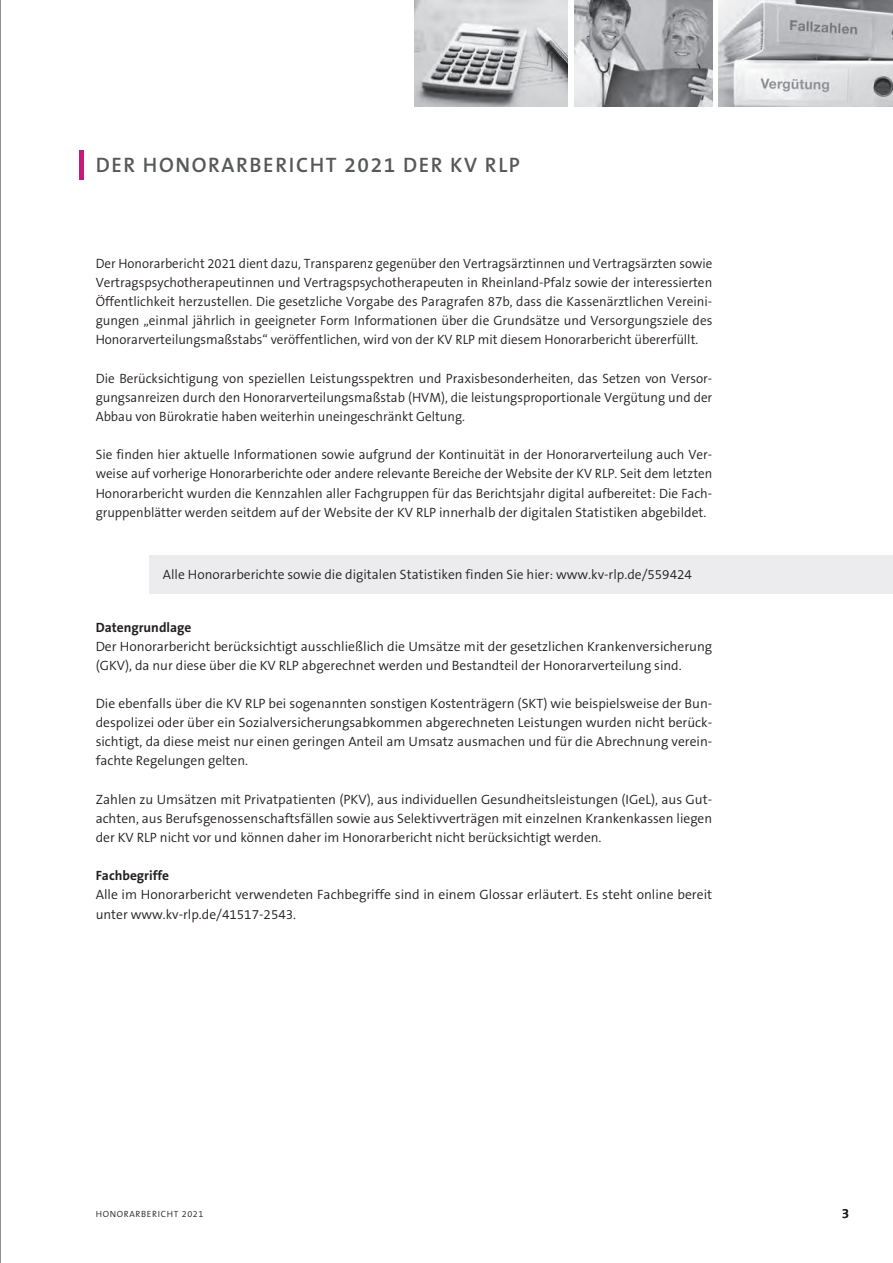
<style>
.page{position:relative;width:893px;height:1263px;background:#fff}
.page>*{position:absolute;margin:0;border:0;box-sizing:border-box;transform-origin:0 0}
.t1{font:600 21px "The Sans B6";letter-spacing:.075em;color:#57585a}
.t2{font:300 13.5px/19.2px "The Sans B4";color:#231f20;text-align:justify}
.t3{font:300 13.5px/19.2px "The Sans B4";color:#231f20;text-align:justify;scale:.96 1}
.t4{font:700 13.5px "The Sans B7";color:#231f20}
.t5{font:600 13.5px "The Sans B6";color:#231f20}
.t6{font:300 9px "The Sans B4";letter-spacing:.075em;color:#231f20}
</style>
<div class="page">
<hr style="left:80px;top:150px;width:4px;height:30px;background:#c71a78">
<img style="left:719px;top:0;width:174px;height:106px">
<img style="left:574px;top:0;width:138px;height:106px">
<img style="left:415px;top:0;width:153px;height:106px">
<hr style="left:0;top:0;width:1px;height:1263px;background:#231f20">
<div style="left:150px;top:555px;width:743px;height:38px;background:#ececee"></div>
<h1 class="t1" style="left:96px;top:154px;width:426px">DER HONORARBERICHT 2021 DER KV RLP</h1>
<p class="t3" style="left:96px;top:254px;width:644px">Der Honorarbericht 2021 dient dazu, Transparenz gegenüber den Vertragsärztinnen und Vertragsärzten sowie Vertragspsychotherapeutinnen und Vertragspsychotherapeuten in Rheinland-Pfalz sowie der interessierten Öffentlichkeit herzustellen. Die gesetzliche Vorgabe des Paragrafen 87b, dass die Kassenärztlichen Vereini&shy;gungen „einmal jährlich in geeigneter Form Informationen über die Grundsätze und Versorgungsziele des Honorarverteilungsmaßstabs“ veröffentlichen, wird von der KV RLP mit diesem Honorarbericht übererfüllt.</p>
<p class="t2" style="left:96px;top:369px;width:618px">Die Berücksichtigung von speziellen Leistungsspektren und Praxisbesonderheiten, das Setzen von Versor&shy;gungsanreizen durch den Honorarverteilungsmaßstab (HVM), die leistungsproportionale Vergütung und der Abbau von Bürokratie haben weiterhin uneingeschränkt Geltung.</p>
<p class="t2" style="left:96px;top:445px;width:618px">Sie finden hier aktuelle Informationen sowie aufgrund der Kontinuität in der Honorarverteilung auch Ver&shy;weise auf vorherige Honorarberichte oder andere relevante Bereiche der Website der KV RLP. Seit dem letzten Honorarbericht wurden die Kennzahlen aller Fachgruppen für das Berichtsjahr digital aufbereitet: Die Fach&shy;gruppenblätter werden seitdem auf der Website der KV RLP innerhalb der digitalen Statistiken abgebildet.</p>
<p class="t2" style="left:163px;top:565px;width:531px">Alle Honorarberichte sowie die digitalen Statistiken finden Sie hier: www.kv-rlp.de/559424</p>
<p class="t4" style="left:96px;top:620px;width:97px">Datengrundlage</p>
<p class="t2" style="left:96px;top:637px;width:618px">Der Honorarbericht berücksichtigt ausschließlich die Umsätze mit der gesetzlichen Krankenversicherung (GKV), da nur diese über die KV RLP abgerechnet werden und Bestandteil der Honorarverteilung sind.</p>
<p class="t2" style="left:96px;top:694px;width:618px">Die ebenfalls über die KV RLP bei sogenannten sonstigen Kostenträgern (SKT) wie beispielsweise der Bun&shy;despolizei oder über ein Sozialversicherungsabkommen abgerechneten Leistungen wurden nicht berück&shy;sichtigt, da diese meist nur einen geringen Anteil am Umsatz ausmachen und für die Abrechnung verein&shy;fachte Regelungen gelten.</p>
<p class="t2" style="left:96px;top:790px;width:618px">Zahlen zu Umsätzen mit Privatpatienten (PKV), aus individuellen Gesundheitsleistungen (IGeL), aus Gut&shy;achten, aus Berufsgenossenschaftsfällen sowie aus Selektivverträgen mit einzelnen Krankenkassen liegen der KV RLP nicht vor und können daher im Honorarbericht nicht berücksichtigt werden.</p>
<p class="t4" style="left:96px;top:868px;width:75px">Fachbegriffe</p>
<p class="t2" style="left:96px;top:886px;width:618px">Alle im Honorarbericht verwendeten Fachbegriffe sind in einem Glossar erläutert. Es steht online bereit unter www.kv-rlp.de/41517-2543.</p>
<p class="t6" style="left:96px;top:1209px;width:109px">HONORARBERICHT 2021</p>
<p class="t5" style="left:842px;top:1206px;width:9px">3</p>
</div>
